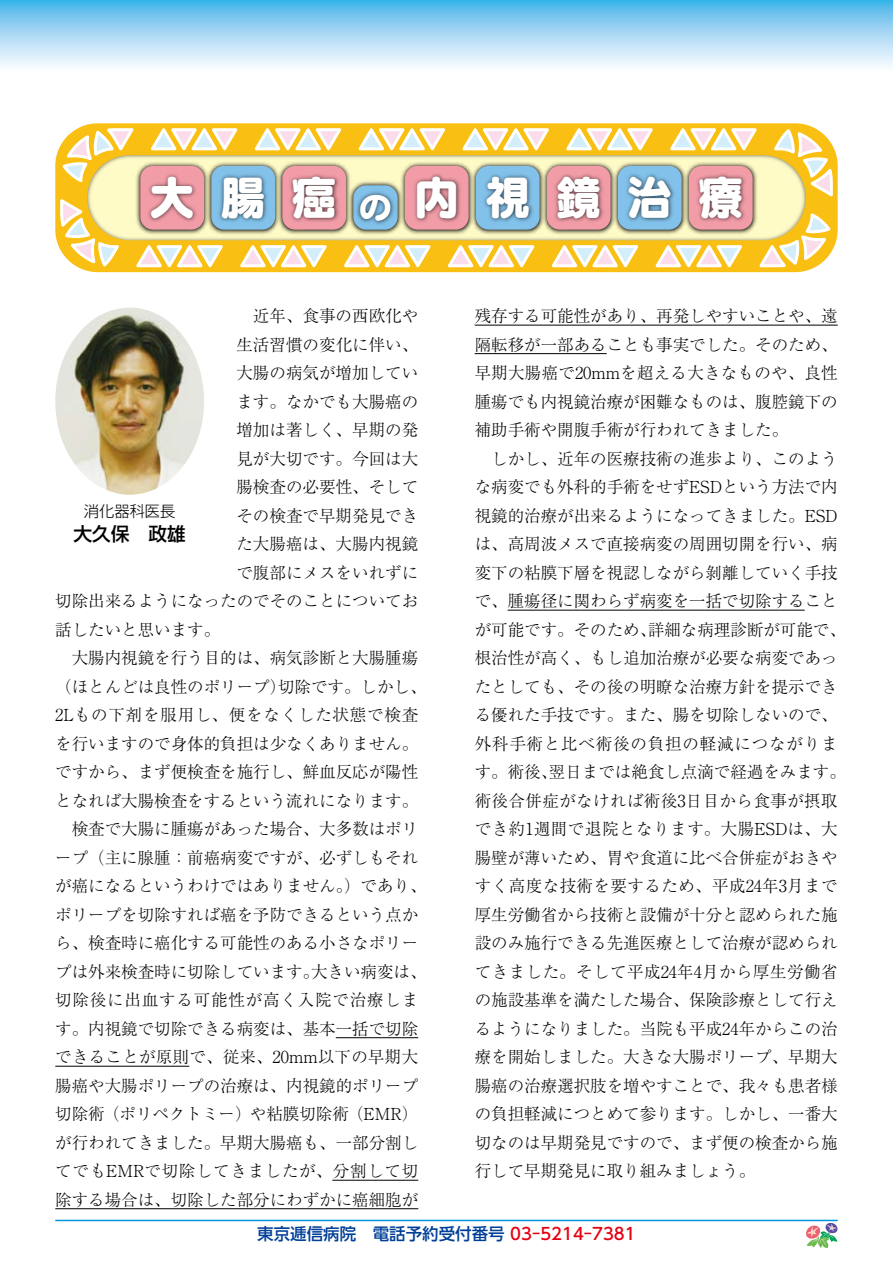
<style>
.page{position:relative;width:893px;height:1263px;background:#fff}
.page>*{position:absolute;margin:0;border:0;box-sizing:border-box;transform-origin:0 0}
.t1{font:46.5px "Seurat Pro EB";letter-spacing:.525em;color:#fff}
.t2{font:500 18.75px "Shin Go Pro";color:#000}
.t3{font:300 16.5px/28.5px "Ryumin Pro";color:#000}
.t4{font:300 16.5px "Ryumin Pro";letter-spacing:.05em;color:#000}
.t5{font:500 16.5px "UD Shin Go Pro";color:#003f98}
.t6{font:300 16.5px "Ryumin Pro";letter-spacing:.04em;color:#000}
.t7{font:300 15.3px "Shin Go Pro";color:#000}
.s1{color:#e60012}
</style>
<div class="page">
<hr style="left:55px;top:1220px;width:783px;height:1px;background:#0097e0">
<div style="left:0;top:0;width:893px;height:72px;background:linear-gradient(to bottom,#4ab4ea,#fff)"></div>
<svg style="left:806px;top:1223px;width:31px;height:25px"></svg>
<hr style="left:336px;top:1037px;width:82px;height:1px;background:#000">
<hr style="left:55px;top:1066px;width:134px;height:1px;background:#000">
<hr style="left:332px;top:1180px;width:86px;height:1px;background:#000">
<hr style="left:55px;top:1208px;width:363px;height:1px;background:#000">
<hr style="left:475px;top:325px;width:363px;height:1px;background:#000">
<hr style="left:475px;top:353px;width:132px;height:1px;background:#000">
<hr style="left:508px;top:610px;width:297px;height:1px;background:#000">
<div style="left:55px;top:123px;width:783px;height:149px;background:#fabf13;border-radius:43px"></div>
<div style="left:87px;top:155px;width:719px;height:85px;background:linear-gradient(to right,#f4f0be,#f3efbd);border-radius:43px"></div>
<svg style="left:772px;top:127px;width:63px;height:72px"></svg>
<svg style="left:670px;top:128px;width:87px;height:23px"></svg>
<svg style="left:566px;top:128px;width:87px;height:23px"></svg>
<svg style="left:462px;top:128px;width:87px;height:23px"></svg>
<svg style="left:358px;top:128px;width:87px;height:23px"></svg>
<svg style="left:254px;top:128px;width:88px;height:23px"></svg>
<svg style="left:151px;top:128px;width:87px;height:23px"></svg>
<svg style="left:61px;top:126px;width:75px;height:58px"></svg>
<svg style="left:58px;top:197px;width:62px;height:71px"></svg>
<svg style="left:136px;top:245px;width:87px;height:23px"></svg>
<svg style="left:240px;top:245px;width:87px;height:23px"></svg>
<svg style="left:344px;top:245px;width:87px;height:23px"></svg>
<svg style="left:448px;top:245px;width:87px;height:23px"></svg>
<svg style="left:551px;top:245px;width:88px;height:23px"></svg>
<svg style="left:655px;top:245px;width:87px;height:23px"></svg>
<svg style="left:757px;top:212px;width:75px;height:58px"></svg>
<img style="left:134px;top:159px;width:71px;height:77px">
<div style="left:140px;top:166px;width:64px;height:64px;background:#f19ca7;border-radius:13px"></div>
<img style="left:143px;top:168px;width:59px;height:65px">
<img style="left:205px;top:159px;width:71px;height:77px">
<div style="left:211px;top:166px;width:64px;height:64px;background:#82c1ea;border-radius:13px"></div>
<img style="left:214px;top:168px;width:59px;height:65px">
<img style="left:276px;top:159px;width:77px;height:77px">
<div style="left:282px;top:166px;width:64px;height:64px;background:#f19ca7;border-radius:13px"></div>
<img style="left:285px;top:168px;width:59px;height:65px">
<img style="left:398px;top:159px;width:71px;height:77px">
<div style="left:405px;top:166px;width:64px;height:64px;background:#f19ca7;border-radius:13px"></div>
<img style="left:407px;top:168px;width:59px;height:65px">
<img style="left:469px;top:159px;width:71px;height:77px">
<div style="left:476px;top:166px;width:64px;height:64px;background:#82c1ea;border-radius:13px"></div>
<img style="left:478px;top:168px;width:59px;height:65px">
<img style="left:540px;top:159px;width:71px;height:77px">
<div style="left:547px;top:166px;width:64px;height:64px;background:#f19ca7;border-radius:13px"></div>
<img style="left:549px;top:168px;width:59px;height:65px">
<img style="left:611px;top:159px;width:71px;height:77px">
<div style="left:618px;top:166px;width:64px;height:64px;background:#82c1ea;border-radius:13px"></div>
<img style="left:620px;top:168px;width:59px;height:65px">
<img style="left:682px;top:159px;width:77px;height:77px">
<div style="left:689px;top:166px;width:64px;height:64px;background:#f19ca7;border-radius:13px"></div>
<img style="left:691px;top:168px;width:59px;height:65px">
<img style="left:347px;top:179px;width:57px;height:57px">
<img style="left:353px;top:185px;width:45px;height:49px">
<img style="left:55px;top:308px;width:149px;height:187px">
<p class="t1" style="left:149px;top:165px;width:597px">大腸癌 <sub>の</sub> 内視鏡治療</p>
<p class="t3" style="left:236px;top:300px;width:183px">　近年、食事の西欧化や</p>
<p class="t3" style="left:236px;top:329px;width:183px">生活習慣の変化に伴い、</p>
<p class="t3" style="left:236px;top:357px;width:183px">大腸の病気が増加してい</p>
<p class="t3" style="left:236px;top:386px;width:183px">ます。なかでも大腸癌の</p>
<p class="t3" style="left:236px;top:414px;width:183px">増加は著しく、早期の発</p>
<p class="t3" style="left:236px;top:443px;width:183px">見が大切です。今回は大</p>
<p class="t3" style="left:236px;top:471px;width:183px">腸検査の必要性、そして</p>
<p class="t3" style="left:236px;top:500px;width:183px">その検査で早期発見でき</p>
<p class="t3" style="left:236px;top:528px;width:183px">た大腸癌は、大腸内視鏡</p>
<p class="t3" style="left:236px;top:557px;width:183px">で腹部にメスをいれずに</p>
<p class="t3" style="left:55px;top:585px;width:364px">切除出来るようになったのでそのことについてお</p>
<p class="t3" style="left:55px;top:614px;width:166px">話したいと思います。</p>
<p class="t3" style="left:55px;top:642px;width:364px">　大腸内視鏡を行う目的は、病気診断と大腸腫瘍</p>
<p class="t3" style="left:55px;top:671px;width:373px">（ほとんどは良性のポリープ）切除です。しかし、</p>
<p class="t4" style="left:55px;top:702px;width:365px">2Lもの下剤を服用し、便をなくした状態で検査</p>
<p class="t3" style="left:55px;top:728px;width:364px">を行いますので身体的負担は少なくありません。</p>
<p class="t3" style="left:55px;top:756px;width:364px">ですから、まず便検査を施行し、鮮血反応が陽性</p>
<p class="t3" style="left:55px;top:785px;width:364px">となれば大腸検査をするという流れになります。</p>
<p class="t3" style="left:55px;top:813px;width:364px">　検査で大腸に腫瘍があった場合、大多数はポリ</p>
<p class="t3" style="left:55px;top:842px;width:364px">ープ（主に腺腫：前癌病変ですが、必ずしもそれ</p>
<p class="t3" style="left:55px;top:870px;width:373px">が癌になるというわけではありません。）であり、</p>
<p class="t3" style="left:55px;top:899px;width:364px">ポリープを切除すれば癌を予防できるという点か</p>
<p class="t3" style="left:55px;top:927px;width:364px">ら、検査時に癌化する可能性のある小さなポリー</p>
<p class="t3" style="left:55px;top:956px;width:373px">プは外来検査時に切除しています。大きい病変は、</p>
<p class="t4" style="left:55px;top:987px;width:364px">切除後に出血する可能性が高く入院で治療しま</p>
<p class="t3" style="left:55px;top:1013px;width:364px">す。内視鏡で切除できる病変は、基本一括で切除</p>
<p class="t3" style="left:55px;top:1041px;width:364px">できることが原則で、従来、20mm以下の早期大</p>
<p class="t3" style="left:55px;top:1070px;width:364px">腸癌や大腸ポリープの治療は、内視鏡的ポリープ</p>
<p class="t3" style="left:55px;top:1098px;width:364px">切除術（ポリペクトミー）や粘膜切除術（EMR）</p>
<p class="t3" style="left:55px;top:1127px;width:364px">が行われてきました。早期大腸癌も、一部分割し</p>
<p class="t6" style="left:55px;top:1158px;width:364px">てでもEMRで切除してきましたが、分割して切</p>
<p class="t3" style="left:55px;top:1184px;width:364px">除する場合は、切除した部分にわずかに癌細胞が</p>
<p class="t7" style="left:84px;top:498px;width:93px">消化器科医長</p>
<p class="t2" style="left:73px;top:518px;width:114px">大久保　政雄</p>
<p class="t3" style="left:475px;top:300px;width:373px">残存する可能性があり、再発しやすいことや、遠隔転移が一部あることも事実でした。そのため、早期大腸癌で20mmを超える大きなものや、良性腫瘍でも内視鏡治療が困難なものは、腹腔鏡下の補助手術や開腹手術が行われてきました。<br>　しかし、近年の医療技術の進歩より、このような病変でも外科的手術をせずESDという方法で内視鏡的治療が出来るようになってきました。ESDは、高周波メスで直接病変の周囲切開を行い、病変下の粘膜下層を視認しながら剝離していく手技で、腫瘍径に関わらず病変を一括で切除することが可能です。そのため、詳細な病理診断が可能で、根治性が高く、もし追加治療が必要な病変であったとしても、その後の明瞭な治療方針を提示できる優れた手技です。また、腸を切除しないので、外科手術と比べ術後の負担の軽減につながります。術後、翌日までは絶食し点滴で経過をみます。術後合併症がなければ術後3日目から食事が摂取でき約1週間で退院となります。大腸ESDは、大腸壁が薄いため、胃や食道に比べ合併症がおきやすく高度な技術を要するため、平成24年3月まで厚生労働省から技術と設備が十分と認められた施設のみ施行できる先進医療として治療が認められてきました。そして平成24年4月から厚生労働省の施設基準を満たした場合、保険診療として行えるようになりました。当院も平成24年からこの治療を開始しました。大きな大腸ポリープ、早期大腸癌の治療選択肢を増やすことで、我々も患者様の負担軽減につとめて参ります。しかし、一番大切なのは早期発見ですので、まず便の検査から施行して早期発見に取り組みましょう。</p>
<p class="t5" style="left:257px;top:1220px;width:380px">東京逓信病院　電話予約受付番号 <span class="s1">03-5214-7381</span></p>
</div>
